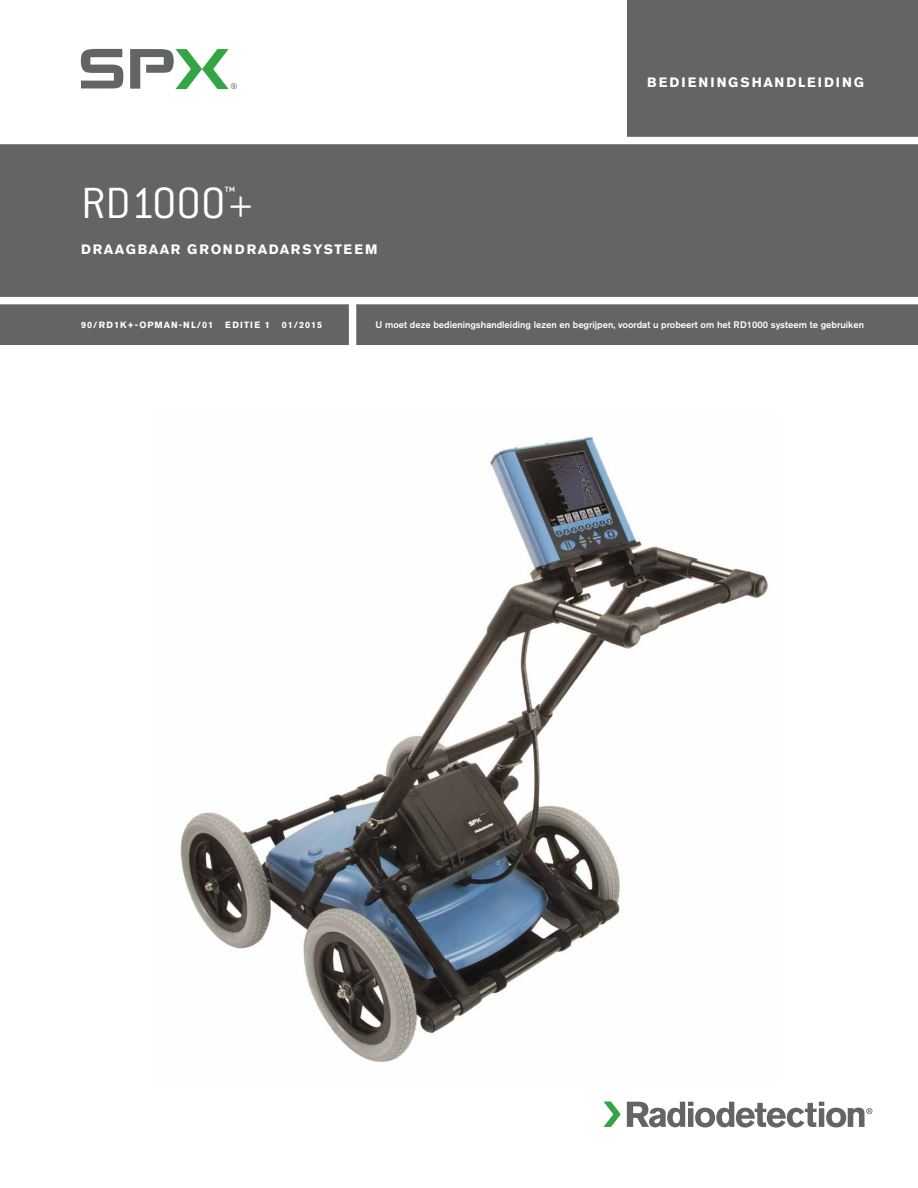
<style>
.page{position:relative;width:918px;height:1188px;background:#fff}
.page>*{position:absolute;margin:0;border:0;box-sizing:border-box;transform-origin:0 0}
.t1{font:300 48px "Conduit ITC Std";color:#fff}
.t2{font:700 13.5px "Akzidenz Grotesk BE";letter-spacing:.12em;color:#fff}
.t3{font:700 13.5px "Akzidenz Grotesk BE";letter-spacing:.15em;color:#fff}
.t4{font:500 9.45px "Akzidenz Grotesk BE";color:#fff}
.t5{font:700 9px "Akzidenz Grotesk BE";letter-spacing:.11em;color:#fff}
</style>
<div class="page">
<svg style="left:604px;top:1102px;width:17px;height:25px"></svg>
<svg style="left:627px;top:1102px;width:245px;height:26px"></svg>
<div style="left:0;top:141px;width:918px;height:160px;background:#636466"></div>
<div style="left:0;top:300px;width:918px;height:45px;background:#636466"></div>
<div style="left:0;top:297px;width:918px;height:7px;background:#fff"></div>
<div style="left:349px;top:299px;width:7px;height:52px;background:#fff"></div>
<div style="left:627px;top:0;width:291px;height:136px;background:#636466"></div>
<div style="left:0;top:137px;width:918px;height:7px;background:#fff"></div>
<svg style="left:80px;top:48px;width:157px;height:42px"></svg>
<img style="left:180px;top:436px;width:589px;height:627px">
<h1 class="t1" style="left:81px;top:174px;width:174px">RD1000<sup>™</sup>+</h1>
<h2 class="t2" style="left:81px;top:241px;width:298px">DRAAGBAAR GROND RADARSYSTEEM</h2>
<h2 class="t2" style="left:647px;top:75px;width:82px">BE DIEN INGS</h2>
<h2 class="t3" style="left:752px;top:75px;width:102px">HAN DLEIDING</h2>
<p class="t5" style="left:81px;top:319px;width:82px">90/R D1K+-OPMAN</p>
<p class="t5" style="left:179px;top:319px;width:36px">-N L/01</p>
<p class="t5" style="left:225px;top:319px;width:46px">EDITIE 1</p>
<p class="t5" style="left:282px;top:319px;width:42px">01/2015</p>
<p class="t4" style="left:375px;top:319px;width:490px">U moet deze bedieningshandleiding lezen en begrijpen, voordat u probeert om het RD1000 systeem te gebruiken</p>
</div>
